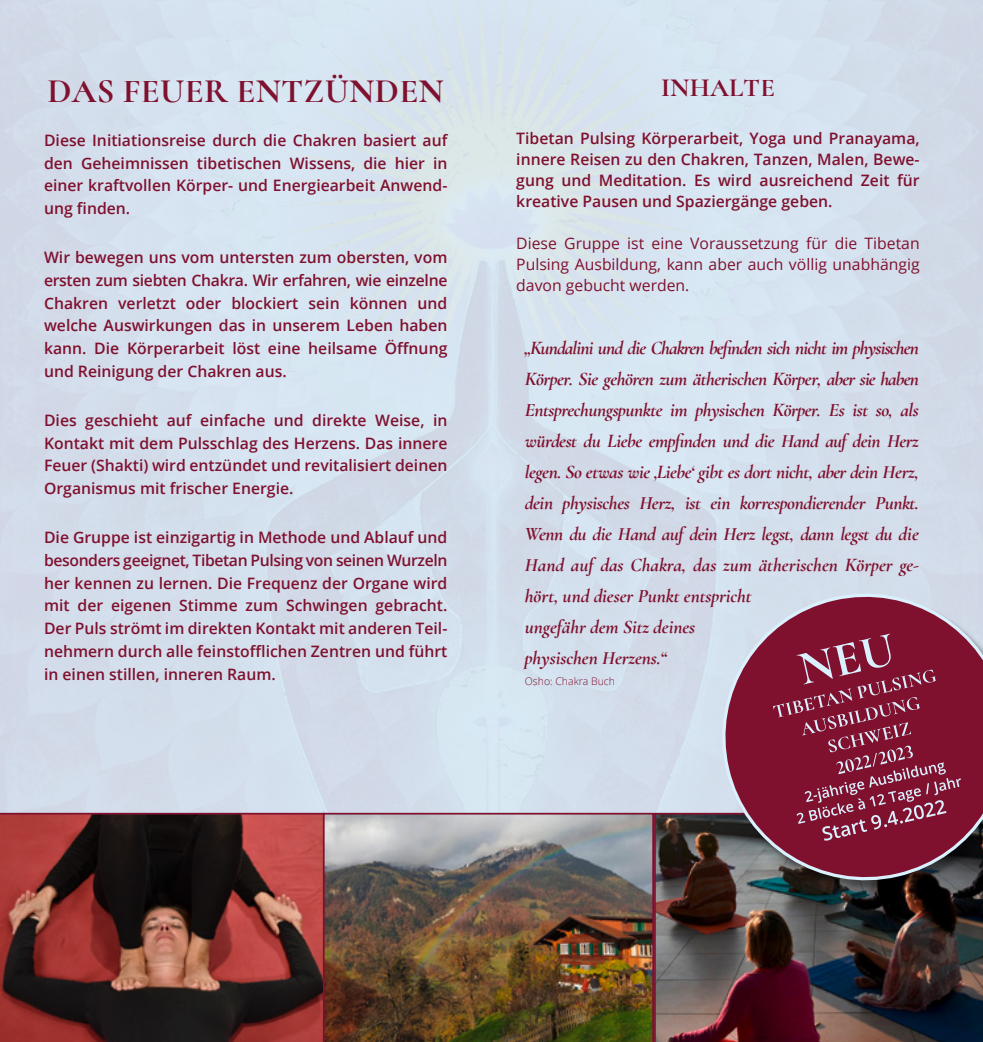
<style>
.page{position:relative;width:983px;height:1042px;background:#fff}
.page>*{position:absolute;margin:0;border:0;box-sizing:border-box;transform-origin:0 0}
.t1{font:700 34.3px "Cormorant Garamond";letter-spacing:.01em;color:#7f112f}
.t2{font:700 26.25px "Cormorant Garamond";letter-spacing:.01em;color:#7f112f}
.t3{font:italic 700 19.25px/31px "Cormorant Garamond";letter-spacing:-.025em;color:#7f112f}
.t4{font:600 15.75px/22.8px "Open Sans";color:#7f112f;text-align:justify}
.t5{font:15.75px/21px "Open Sans";color:#7f112f;text-align:justify}
.t6{font:300 10.5px "Open Sans";color:#7f112f}
</style>
<div class="page">
<div style="left:0;top:0;width:982px;height:1042px;background:#d4e0ec"></div>
<svg style="left:0;top:812px;width:322px;height:230px"></svg>
<img style="left:654px;top:812px;width:328px;height:230px">
<img style="left:322px;top:812px;width:332px;height:230px">
<svg style="left:709px;top:591px;width:273px;height:301px"></svg>
<h1 class="t1" style="left:48px;top:70px;width:397px">DAS FEUER ENTZÜNDEN</h1>
<p class="t4" style="left:44px;top:129px;width:405px">Diese Initiationsreise durch die Chakren basiert auf den Geheimnissen tibetischen Wissens, die hier in einer kraftvollen Körper- und Energiearbeit Anwend&shy;ung finden.</p>
<p class="t4" style="left:44px;top:246px;width:405px">Wir bewegen uns vom untersten zum obersten, vom ersten zum siebten Chakra. Wir erfahren, wie einzelne Chakren verletzt oder blockiert sein können und welche Auswirkungen das in unserem Leben haben kann. Die Körperarbeit löst eine heilsame Öffnung und Reinigung der Chakren aus.</p>
<p class="t4" style="left:44px;top:408px;width:405px">Dies geschieht auf einfache und direkte Weise, in Kontakt mit dem Pulsschlag des Herzens. Das innere Feuer (Shakti) wird entzündet und revitalisiert deinen Organismus mit frischer Energie.</p>
<p class="t4" style="left:44px;top:526px;width:405px">Die Gruppe ist einzigartig in Methode und Ablauf und besonders geeignet, Tibetan Pulsing von seinen Wurzeln her kennen zu lernen. Die Frequenz der Organe wird mit der eigenen Stimme zum Schwingen gebracht.<br>Der Puls strömt im direkten Kontakt mit anderen Teil&shy;nehmern durch alle feinstofflichen Zentren und führt in einen stillen, inneren Raum.</p>
<h2 class="t2" style="left:661px;top:72px;width:115px">INHALTE</h2>
<p class="t4" style="left:516px;top:127px;width:405px;line-height:21px">Tibetan Pulsing Körperarbeit, Yoga und Pranayama, innere Reisen zu den Chakren, Tanzen, Malen, Bewe&shy;gung und Meditation. Es wird ausreichend Zeit für kreative Pausen und Spaziergänge geben.</p>
<p class="t5" style="left:516px;top:232px;width:405px">Diese Gruppe ist eine Voraussetzung für die Tibetan Pulsing Ausbildung, kann aber auch völlig unabhängig davon gebucht werden.</p>
<p class="t3" style="left:524px;top:332px;width:395px">„Kundalini und die Chakren befinden sich nicht im physischen Körper. Sie gehören zum ätherischen Körper, aber sie haben Entsprechungspunkte im physischen Körper. Es ist so, als würdest du Liebe empfinden und die Hand auf dein Herz legen. So etwas wie ‚Liebe‘ gibt es dort nicht, aber dein Herz, dein physisches Herz, ist ein korrespondierender Punkt.<br>Wenn du die Hand auf dein Herz legst, dann legst du die Hand auf das Chakra, das zum ätherischen Körper ge&shy;hört, und dieser Punkt entspricht<br>ungefähr dem Sitz deines<br>physischen Herzens.“</p>
<p class="t6" style="left:524px;top:674px;width:92px">Osho: Chakra Buch</p>
</div>
